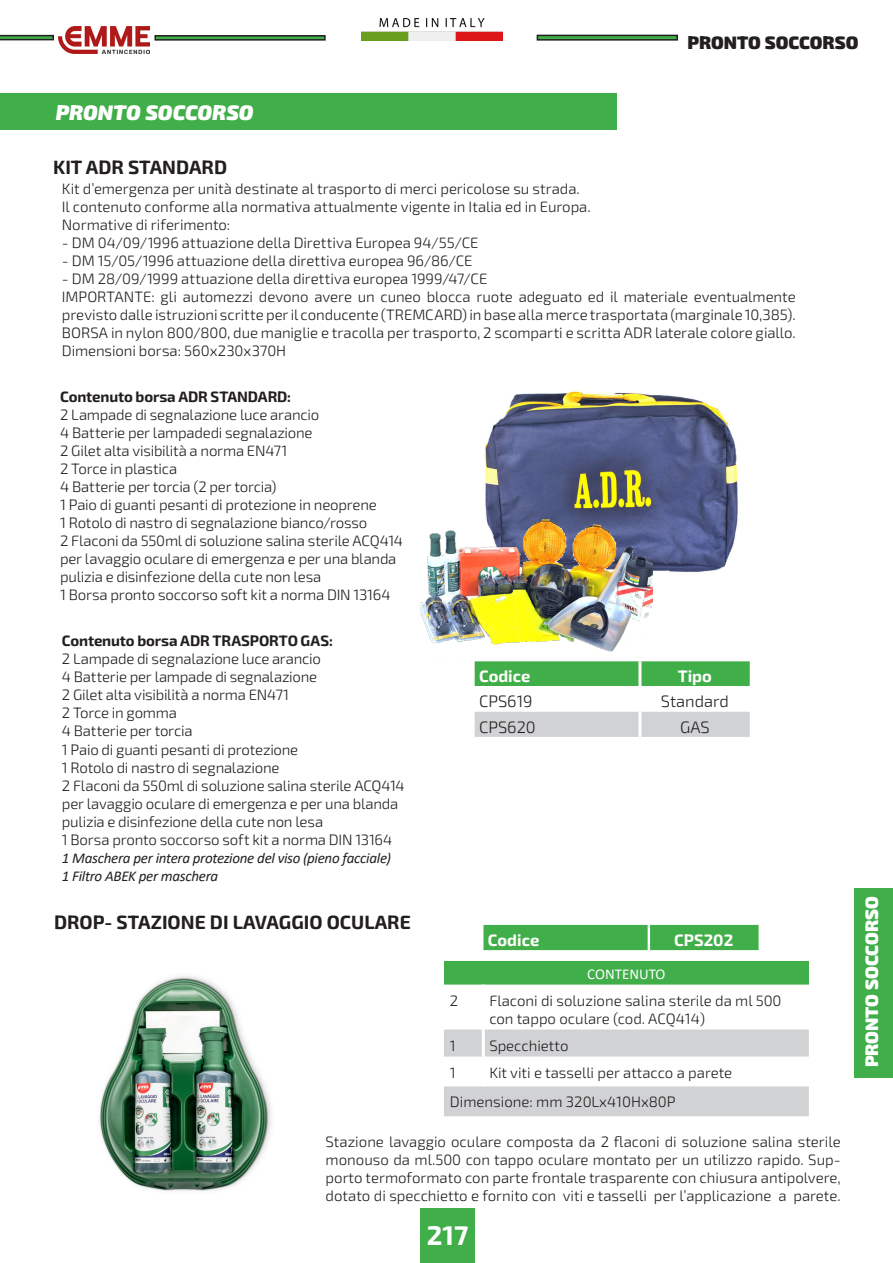
<style>
.page{position:relative;width:893px;height:1263px;background:#fff}
.page>*{position:absolute;margin:0;border:0;box-sizing:border-box;transform-origin:0 0}
.t1{font:700 27px "Exo 2";color:#fff}
.t2{font:italic 900 21px "Exo 2";color:#fff}
.t3{font:700 19.2px "Exo 2";color:#231f20}
.t4{font:900 18px "Exo 2";color:#231f20}
.t5{font:900 18px "Exo 2";color:#fff}
.t6{font:300 16.5px "Exo 2";color:#231f20}
.t7{font:700 16.5px "Exo 2";color:#fffefc}
.Tabella_up{font:300 15px/18px "Exo 2";letter-spacing:-.01em;color:#231f20}
.testi_calibri_10{font:300 15px/18px "Exo 2";color:#231f20;text-align:justify}
.Tabella_up-2{font:italic 15px "Calibri";letter-spacing:-.02em;color:#231f20}
.Tabella_up-3{font:700 15px "Exo 2";letter-spacing:-.01em;color:#231f20}
.testi_calibri_10-2{font:15px "Calibri";color:#fff}
</style>
<div class="page">
<div style="left:420px;top:1209px;width:55px;height:54px;background:#40ae49"></div>
<div style="left:537px;top:35px;width:141px;height:6px;border:2px solid #231f20"></div>
<div style="left:154px;top:35px;width:172px;height:6px;border:2px solid #231f20"></div>
<svg style="left:0;top:35px;width:54px;height:5px"></svg>
<img style="left:361px;top:19px;width:142px;height:22px">
<img style="left:59px;top:27px;width:91px;height:26px">
<div style="left:854px;top:888px;width:39px;height:190px;background:#40ae49"></div>
<div style="left:0;top:94px;width:617px;height:36px;background:#40ae49"></div>
<div style="left:483px;top:925px;width:276px;height:25px;background:#40ae49"></div>
<hr style="left:648px;top:925px;width:2px;height:25px;background:#fff">
<div style="left:475px;top:661px;width:275px;height:25px;background:#40ae49"></div>
<div style="left:475px;top:712px;width:275px;height:25px;background:#d1d2d4"></div>
<hr style="left:638px;top:661px;width:3px;height:25px;background:#fff">
<hr style="left:638px;top:712px;width:3px;height:25px;background:#fff">
<img style="left:484px;top:391px;width:254px;height:181px">
<img style="left:420px;top:517px;width:233px;height:156px">
<div style="left:444px;top:961px;width:365px;height:23px;background:#40ae49"></div>
<svg style="left:444px;top:984px;width:365px;height:132px"></svg>
<hr style="left:482px;top:984px;width:3px;height:45px;background:#fff">
<hr style="left:482px;top:1029px;width:3px;height:27px;background:#fff">
<hr style="left:482px;top:1056px;width:3px;height:30px;background:#fff">
<img style="left:99px;top:976px;width:173px;height:215px">
<p class="t2" style="left:56px;top:98px;width:199px">PRONTO SOCCORSO</p>
<p class="t3" style="left:53px;top:154px;width:175px">KIT ADR STANDARD</p>
<p class="t4" style="left:687px;top:30px;width:173px">PRONTO SOCCORSO</p>
<p class="Tabella_up" style="left:62px;top:179px;width:519px">Kit d’emergenza per unità destinate al trasporto di merci pericolose su strada.</p>
<p class="Tabella_up" style="left:62px;top:197px;width:530px">Il contenuto conforme alla normativa attualmente vigente in Italia ed in Europa.</p>
<p class="Tabella_up" style="left:62px;top:215px;width:170px">Normative di riferimento:</p>
<p class="Tabella_up" style="left:62px;top:233px;width:418px">- DM 04/09/1996 attuazione della Direttiva Europea 94/55/CE</p>
<p class="Tabella_up" style="left:62px;top:251px;width:412px">- DM 15/05/1996 attuazione della direttiva europea 96/86/CE</p>
<p class="Tabella_up" style="left:62px;top:269px;width:427px">- DM 28/09/1999 attuazione della direttiva europea 1999/47/CE</p>
<p class="Tabella_up" style="left:62px;top:287px;width:735px">IMPORTANTE: gli automezzi devono avere un cuneo blocca ruote adeguato ed il materiale eventualmente previsto dalle istruzioni scritte per il conducente (TREMCARD) in base alla merce trasportata (marginale 10,385).</p>
<p class="Tabella_up" style="left:62px;top:323px;width:735px">BORSA in nylon 800/800, due maniglie e tracolla per trasporto, 2 scomparti e scritta ADR laterale colore giallo.</p>
<p class="Tabella_up" style="left:62px;top:341px;width:226px">Dimensioni borsa: 560x230x370H</p>
<p class="Tabella_up-3" style="left:60px;top:386px;width:232px">Contenuto borsa ADR STANDARD:</p>
<p class="Tabella_up" style="left:60px;top:405px;width:261px">2 Lampade di segnalazione luce arancio</p>
<p class="Tabella_up" style="left:60px;top:423px;width:254px">4 Batterie per lampadedi segnalazione</p>
<p class="Tabella_up" style="left:60px;top:441px;width:229px">2 Gilet alta visibilità a norma EN471</p>
<p class="Tabella_up" style="left:60px;top:459px;width:119px">2 Torce in plastica</p>
<p class="Tabella_up" style="left:60px;top:477px;width:218px">4 Batterie per torcia (2 per torcia)</p>
<p class="Tabella_up" style="left:60px;top:495px;width:318px">1 Paio di guanti pesanti di protezione in neoprene</p>
<p class="Tabella_up" style="left:60px;top:513px;width:309px">1 Rotolo di nastro di segnalazione bianco/rosso</p>
<p class="Tabella_up" style="left:60px;top:531px;width:344px">2 Flaconi da 550ml di soluzione salina sterile ACQ414</p>
<p class="Tabella_up" style="left:60px;top:549px;width:338px">per lavaggio oculare di emergenza e per una blanda</p>
<p class="Tabella_up" style="left:60px;top:567px;width:263px">pulizia e disinfezione della cute non lesa</p>
<p class="Tabella_up" style="left:60px;top:585px;width:332px">1 Borsa pronto soccorso soft kit a norma DIN 13164</p>
<p class="Tabella_up-3" style="left:62px;top:631px;width:272px">Contenuto borsa ADR TRASPORTO GAS:</p>
<p class="Tabella_up" style="left:62px;top:650px;width:261px">2 Lampade di segnalazione luce arancio</p>
<p class="Tabella_up" style="left:62px;top:668px;width:257px">4 Batterie per lampade di segnalazione</p>
<p class="Tabella_up" style="left:62px;top:686px;width:229px">2 Gilet alta visibilità a norma EN471</p>
<p class="Tabella_up" style="left:62px;top:704px;width:116px">2 Torce in gomma</p>
<p class="Tabella_up" style="left:62px;top:722px;width:132px">4 Batterie per torcia</p>
<p class="Tabella_up" style="left:62px;top:740px;width:238px">1 Paio di guanti pesanti di protezione</p>
<p class="Tabella_up" style="left:62px;top:758px;width:219px">1 Rotolo di nastro di segnalazione</p>
<p class="Tabella_up" style="left:62px;top:776px;width:344px">2 Flaconi da 550ml di soluzione salina sterile ACQ414 per lavaggio oculare di emergenza e per una blanda pulizia e disinfezione della cute non lesa</p>
<p class="Tabella_up" style="left:62px;top:830px;width:332px">1 Borsa pronto soccorso soft kit a norma DIN 13164</p>
<p class="Tabella_up-2" style="left:62px;top:847px;width:331px">1 Maschera per intera protezione del viso (pieno facciale)</p>
<p class="Tabella_up-2" style="left:62px;top:865px;width:158px">1 Filtro ABEK per maschera</p>
<p class="t7" style="left:479px;top:665px;width:53px">Codice</p>
<p class="t7" style="left:678px;top:665px;width:36px">Tipo</p>
<p class="t6" style="left:479px;top:690px;width:55px">CPS619</p>
<p class="t6" style="left:661px;top:690px;width:69px">Standard</p>
<p class="t6" style="left:479px;top:715px;width:58px">CPS620</p>
<p class="t6" style="left:680px;top:715px;width:31px">GAS</p>
<p class="t3" style="left:54px;top:909px;width:358px">DROP- STAZIONE DI LAVAGGIO OCULARE</p>
<p class="t7" style="left:488px;top:928px;width:53px">Codice</p>
<p class="t7" style="left:674px;top:928px;width:61px">CPS202</p>
<p class="testi_calibri_10-2" style="left:587px;top:963px;width:80px">CONTENUTO</p>
<p class="testi_calibri_10" style="left:450px;top:991px;width:10px">2</p>
<p class="testi_calibri_10" style="left:489px;top:991px;width:294px">Flaconi di soluzione salina sterile da ml 500 con tappo oculare (cod. ACQ414)</p>
<p class="testi_calibri_10" style="left:450px;top:1036px;width:7px">1</p>
<p class="testi_calibri_10" style="left:489px;top:1036px;width:81px">Specchietto</p>
<p class="testi_calibri_10" style="left:450px;top:1063px;width:7px">1</p>
<p class="testi_calibri_10" style="left:489px;top:1063px;width:244px">Kit viti e tasselli per attacco a parete</p>
<p class="testi_calibri_10" style="left:450px;top:1092px;width:227px">Dimensione: mm 320Lx410Hx80P</p>
<p class="testi_calibri_10" style="left:326px;top:1132px;width:517px">Stazione lavaggio oculare composta da 2 flaconi di soluzione salina sterile monouso da ml.500 con tappo oculare montato per un utilizzo rapido. Sup&shy;porto termoformato con parte frontale trasparente con chiusura antipolvere, dotato di specchietto e fornito con viti e tasselli per l’applicazione a parete.</p>
<h1 class="t1" style="left:427px;top:1216px;width:43px">217</h1>
<p class="t5" style="left:859px;top:1067px;width:173px;rotate:-90deg">PRONTO SOCCORSO</p>
</div>
